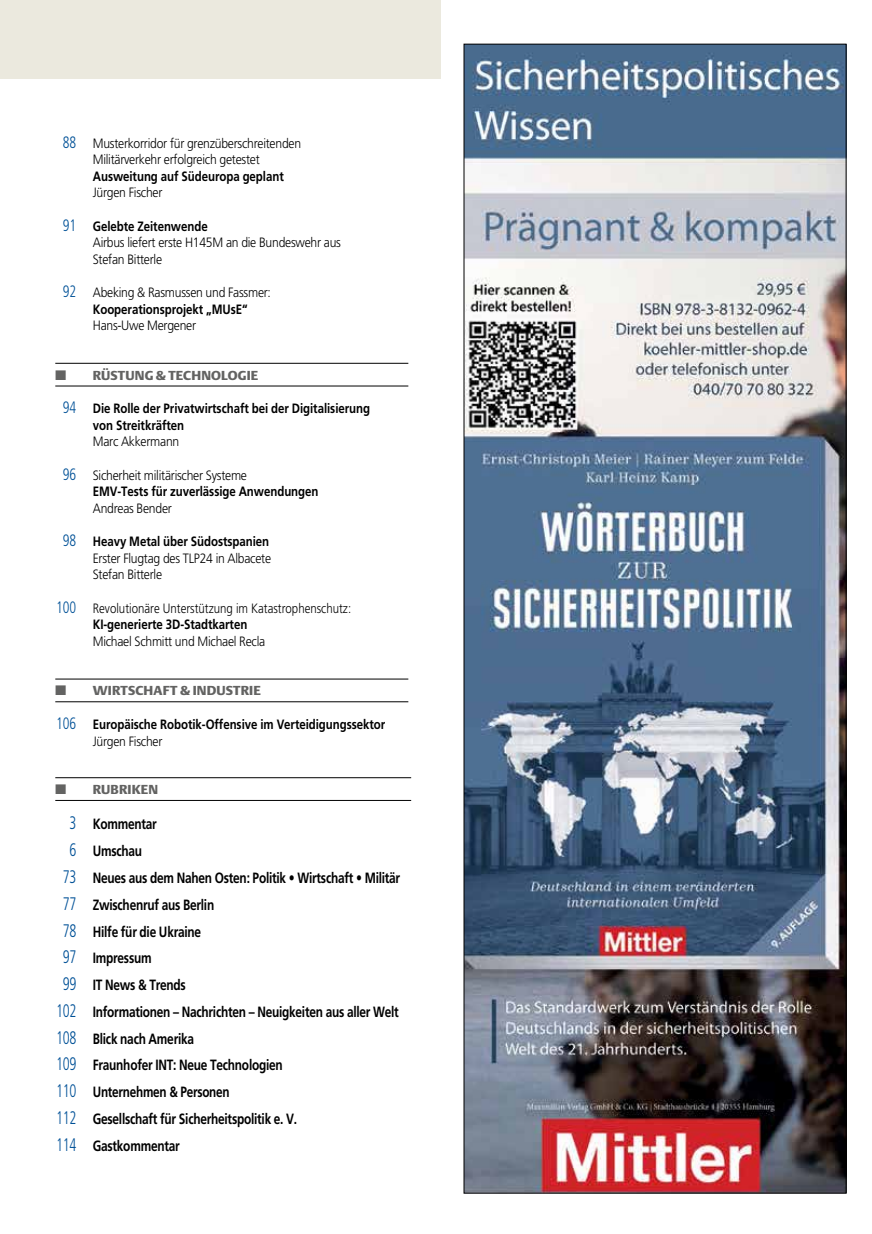
<style>
.page{position:relative;width:872px;height:1234px;background:#fff}
.page>*{position:absolute;margin:0;border:0;box-sizing:border-box;transform-origin:0 0}
.t1{font:700 14.85px "Frutiger LT Pro";letter-spacing:-.02em;color:#000;scale:.8 1}
.t2{font:700 14.85px "Frutiger LT Pro";letter-spacing:-.02em;color:#000;scale:.79 1}
.t3{font:300 13.5px/16.5px "Frutiger LT Pro";letter-spacing:-.02em;color:#000;scale:.9 1}
.t4{font:700 13.5px/16.5px "Frutiger LT Pro";letter-spacing:-.005em;color:#000;scale:.85 1}
.t5{font:300 13.5px/16.5px "Frutiger LT Pro";color:#000;scale:.85 1}
.t6{font:12.9px "DTL Argo T Black";letter-spacing:.01em;color:#636362;scale:1.05 1}
.s1{font-family:"Frutiger";font-stretch:condensed;font-size:16.5px;color:#005197}
.s2{font-weight:700}
.s3{font-family:"Frutiger";font-weight:300;font-stretch:condensed;font-size:16.5px;color:#005197}
.s4{font-weight:300}
.s5{font-family:"Frutiger";font-weight:300;font-stretch:condensed;font-size:18.15px;color:#005197}
</style>
<div class="page">
<div style="left:0;top:0;width:441px;height:79px;background:#ebe9de"></div>
<hr style="left:55px;top:777px;width:356px;height:1px;background:#000">
<hr style="left:55px;top:800px;width:356px;height:1px;background:#000">
<hr style="left:55px;top:363px;width:353px;height:1px;background:#000">
<hr style="left:55px;top:385px;width:353px;height:1px;background:#000">
<hr style="left:55px;top:678px;width:353px;height:1px;background:#000">
<hr style="left:55px;top:701px;width:353px;height:1px;background:#000">
<img style="left:465px;top:46px;width:379px;height:1145px">
<p class="t3" style="left:93px;top:135px;width:233px;text-indent:-30px"><span class="s1">88</span> Musterkorridor für grenzüberschreitenden Militärverkehr erfolgreich getestet <span class="s2">Ausweitung auf Südeuropa geplant </span>Jürgen Fischer</p>
<p class="t3" style="left:93px;top:218px;width:277px;text-indent:-30px"><span class="s1">91</span> <span class="s2">Gelebte Zeitenwende<br></span>Airbus liefert erste H145M an die Bundeswehr aus<br>Stefan Bitterle</p>
<p class="t3" style="left:93px;top:284px;width:199px;text-indent:-30px"><span class="s1">92</span> Abeking &amp; Rasmussen und Fassmer:<br><span class="s2">Kooperationsprojekt „MUsE“<br></span>Hans-Uwe Mergener</p>
<p class="t6" style="left:93px;top:367px;width:159px">RÜSTUNG &amp; TECHNOLOGIE</p>
<p class="t4" style="left:93px;top:400px;width:328px;text-indent:-30px"><span class="s3">94</span> Die Rolle der Privatwirtschaft bei der Digitalisierung von Streitkräften<br><span class="s4">Marc Akkermann</span></p>
<p class="t3" style="left:93px;top:467px;width:252px;text-indent:-30px"><span class="s1">96</span> Sicherheit militärischer Systeme<br><span class="s2">EMV-Tests für zuverlässige Anwendungen<br></span>Andreas Bender</p>
<p class="t3" style="left:93px;top:533px;width:200px;text-indent:-30px"><span class="s1">98</span> <span class="s2">Heavy Metal über Südostspanien<br></span>Erster Flugtag des TLP24 in Albacete<br>Stefan Bitterle</p>
<p class="t5" style="left:93px;top:600px;width:305px;text-indent:-37px"><span class="s1">100</span> Revolutionäre Unterstützung im Katastrophenschutz:<br><span class="s2">KI-generierte 3D-Stadtkarten<br></span>Michael Schmitt und Michael Recla</p>
<p class="t6" style="left:93px;top:683px;width:161px">WIRTSCHAFT &amp; INDUSTRIE</p>
<p class="t4" style="left:93px;top:716px;width:346px;text-indent:-37px"><span class="s3">106</span> Europäische Robotik-Offensive im Verteidigungssektor<br><span class="s4">Jürgen Fischer</span></p>
<p class="t6" style="left:93px;top:781px;width:64px">RUBRIKEN</p>
<p class="t1" style="left:70px;top:815px;width:111px"><span class="s5">3</span> Kommentar</p>
<p class="t1" style="left:70px;top:842px;width:92px"><span class="s5">6</span> Umschau</p>
<p class="t1" style="left:63px;top:868px;width:423px"><span class="s5">73</span> Neues aus dem Nahen Osten: Politik • Wirtschaft • Militär</p>
<p class="t1" style="left:63px;top:895px;width:191px"><span class="s5">77</span> Zwischenruf aus Berlin</p>
<p class="t1" style="left:63px;top:922px;width:174px"><span class="s5">78</span> Hilfe für die Ukraine</p>
<p class="t1" style="left:63px;top:949px;width:112px"><span class="s5">97</span> Impressum</p>
<p class="t1" style="left:63px;top:975px;width:155px"><span class="s5">99</span> IT News &amp; Trends</p>
<p class="t1" style="left:56px;top:1002px;width:430px"><span class="s5">102</span> Informationen – Nachrichten – Neuigkeiten aus aller Welt</p>
<p class="t1" style="left:56px;top:1029px;width:174px"><span class="s5">108</span> Blick nach Amerika</p>
<p class="t1" style="left:56px;top:1056px;width:285px"><span class="s5">109</span> Fraunhofer INT: Neue Technologien</p>
<p class="t2" style="left:56px;top:1082px;width:221px"><span class="s5">110</span> Unternehmen &amp; Personen</p>
<p class="t1" style="left:56px;top:1109px;width:303px"><span class="s5">112</span> Gesellschaft für Sicherheitspolitik e. V.</p>
<p class="t1" style="left:56px;top:1136px;width:156px"><span class="s5">114</span> Gastkommentar</p>
</div>
